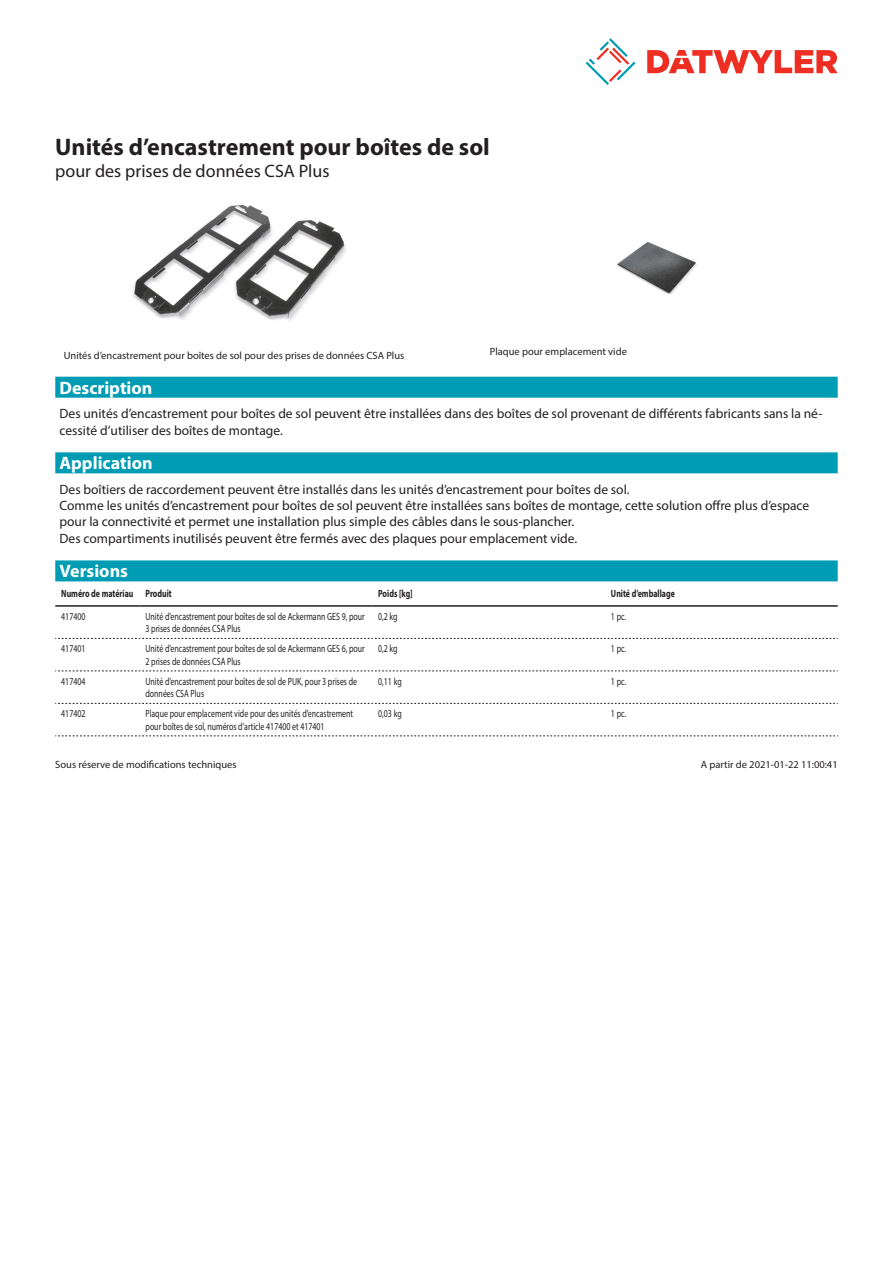
<style>
.page{position:relative;width:893px;height:1263px;background:#fff}
.page>*{position:absolute;margin:0;border:0;box-sizing:border-box;transform-origin:0 0}
.Product_Head{font:700 24px "Myriad Pro";color:#231f20}
.Standard_Head_Proper{font:700 18px "Myriad Pro";color:#fff}
.SubHead{font:18px "Myriad Pro";color:#231f20}
.Standard_text{font:13.5px/16.2px "Myriad Pro";color:#231f20}
.myriadlight{font:10.5px/12.6px "Myriad Pro";color:#231f20;scale:.75 1}
.imagetext{font:10.5px "Myriad Pro";color:#231f20}
.Footnote{font:10.5px "Myriad Pro";color:#231f20}
.myriadbold{font:700 10.5px "Myriad Pro";color:#231f20;scale:.75 1}
</style>
<div class="page">
<svg style="left:586px;top:38px;width:49px;height:47px"></svg>
<svg style="left:647px;top:50px;width:191px;height:23px"></svg>
<img style="left:133px;top:204px;width:213px;height:117px">
<img style="left:616px;top:242px;width:81px;height:53px">
<div style="left:55px;top:560px;width:783px;height:21px;background:#009cb3"></div>
<hr style="left:55px;top:605px;width:85px;height:2px;background:#231f20">
<hr style="left:140px;top:605px;width:232px;height:2px;background:#231f20">
<hr style="left:372px;top:605px;width:233px;height:2px;background:#231f20">
<hr style="left:605px;top:605px;width:233px;height:2px;background:#231f20">
<svg style="left:55px;top:638px;width:783px;height:1px"></svg>
<svg style="left:55px;top:671px;width:783px;height:1px"></svg>
<svg style="left:55px;top:703px;width:783px;height:1px"></svg>
<svg style="left:55px;top:736px;width:783px;height:1px"></svg>
<div style="left:55px;top:377px;width:783px;height:21px;background:#009cb3"></div>
<div style="left:55px;top:452px;width:783px;height:21px;background:#009cb3"></div>
<p class="Product_Head" style="left:55px;top:131px;width:436px">Unités d’encastrement pour boîtes de sol</p>
<p class="SubHead" style="left:55px;top:160px;width:276px">pour des prises de données CSA Plus</p>
<p class="imagetext" style="left:64px;top:349px;width:342px">Unités d’encastrement pour boîtes de sol pour des prises de données CSA Plus</p>
<p class="imagetext" style="left:490px;top:345px;width:139px">Plaque pour emplacement vide</p>
<p class="Standard_Head_Proper" style="left:60px;top:376px;width:94px">Description</p>
<p class="Standard_text" style="left:60px;top:406px;width:764px">Des unités d’encastrement pour boîtes de sol peuvent être installées dans des boîtes de sol provenant de différents fabricants sans la né&shy;cessité d’utiliser des boîtes de montage.</p>
<p class="Standard_Head_Proper" style="left:60px;top:452px;width:95px">Application</p>
<p class="Standard_text" style="left:60px;top:481px;width:751px">Des boîtiers de raccordement peuvent être installés dans les unités d’encastrement pour boîtes de sol.<br>Comme les unités d’encastrement pour boîtes de sol peuvent être installées sans boîtes de montage, cette solution offre plus d’espace pour la connectivité et permet une installation plus simple des câbles dans le sous-plancher.<br>Des compartiments inutilisés peuvent être fermés avec des plaques pour emplacement vide.</p>
<p class="Standard_Head_Proper" style="left:60px;top:560px;width:70px">Versions</p>
<p class="myriadbold" style="left:61px;top:587px;width:98px">Numéro de matériau</p>
<p class="myriadbold" style="left:146px;top:587px;width:37px">Produit</p>
<p class="myriadbold" style="left:378px;top:587px;width:47px">Poids [kg]</p>
<p class="myriadbold" style="left:611px;top:587px;width:87px">Unité d’emballage</p>
<p class="myriadlight" style="left:61px;top:610px;width:34px">417400</p>
<p class="myriadlight" style="left:146px;top:610px;width:294px">Unité d’encastrement pour boîtes de sol de Ackermann GES 9, pour<br>3 prises de données CSA Plus</p>
<p class="myriadlight" style="left:378px;top:610px;width:27px">0,2 kg</p>
<p class="myriadlight" style="left:611px;top:610px;width:22px">1 pc.</p>
<p class="myriadlight" style="left:61px;top:642px;width:34px">417401</p>
<p class="myriadlight" style="left:146px;top:642px;width:294px">Unité d’encastrement pour boîtes de sol de Ackermann GES 6, pour<br>2 prises de données CSA Plus</p>
<p class="myriadlight" style="left:378px;top:642px;width:27px">0,2 kg</p>
<p class="myriadlight" style="left:611px;top:642px;width:22px">1 pc.</p>
<p class="myriadlight" style="left:61px;top:675px;width:34px">417404</p>
<p class="myriadlight" style="left:146px;top:675px;width:284px">Unité d’encastrement pour boîtes de sol de PUK, pour 3 prises de données CSA Plus</p>
<p class="myriadlight" style="left:378px;top:675px;width:33px">0,11 kg</p>
<p class="myriadlight" style="left:611px;top:675px;width:22px">1 pc.</p>
<p class="myriadlight" style="left:61px;top:707px;width:34px">417402</p>
<p class="myriadlight" style="left:146px;top:707px;width:278px">Plaque pour emplacement vide pour des unités d’encastrement pour boîtes de sol, numéros d’article 417400 et 417401</p>
<p class="myriadlight" style="left:378px;top:707px;width:33px">0,03 kg</p>
<p class="myriadlight" style="left:611px;top:707px;width:22px">1 pc.</p>
<p class="Footnote" style="left:55px;top:758px;width:183px">Sous réserve de modifications techniques</p>
<p class="Footnote" style="left:701px;top:758px;width:138px">A partir de 2021-01-22 11:00:41</p>
</div>
